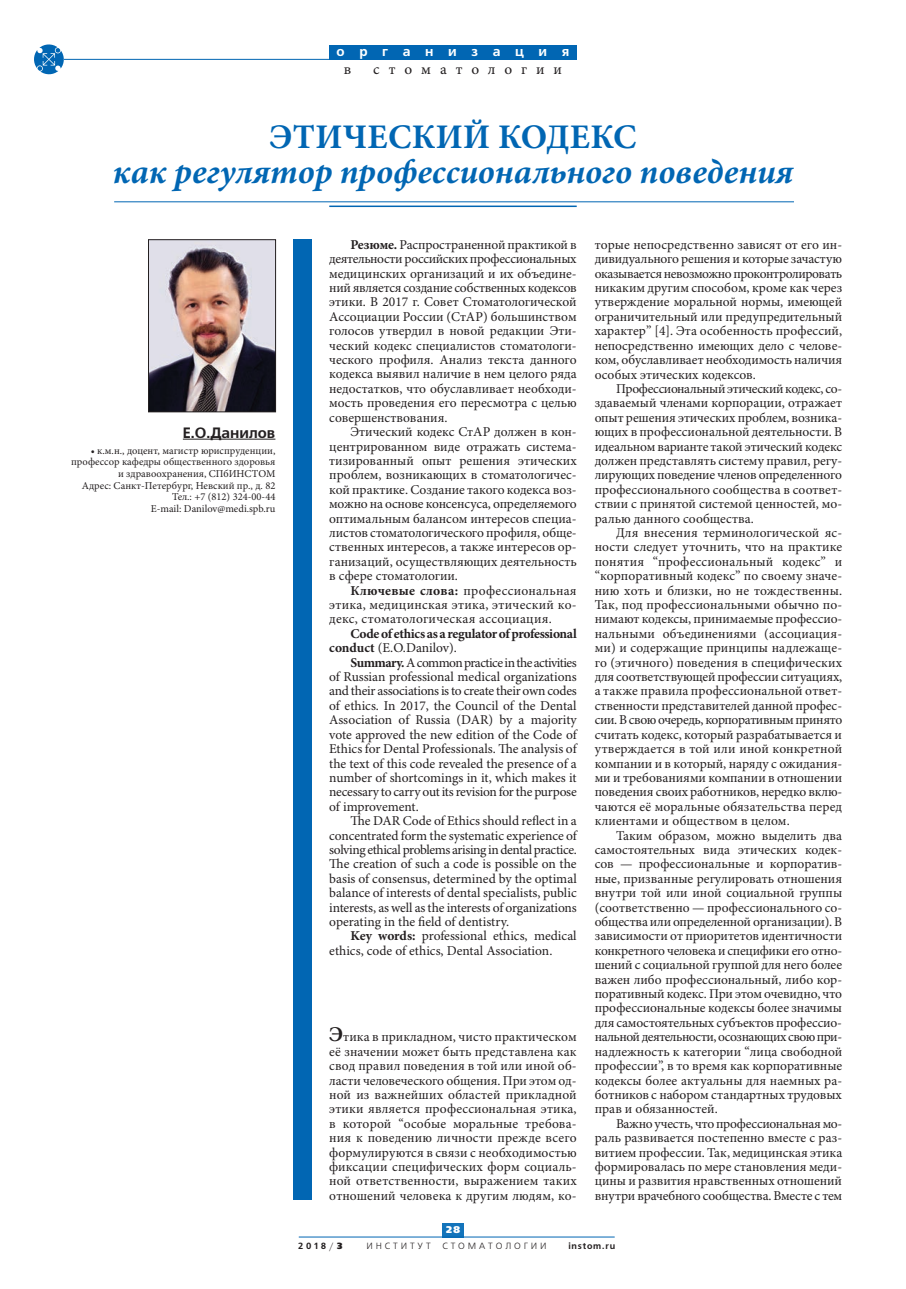
<style>
.page{position:relative;width:906px;height:1289px;background:#fff}
.page>*{position:absolute;margin:0;border:0;box-sizing:border-box;transform-origin:0 0}
.t1{font:italic 700 34.5px "Minion Pro";color:#0166b3}
.t2{font:700 34.5px "Minion Pro";color:#0166b3}
.t3{font:15px "Minion Pro Capt";letter-spacing:.595em;color:#231f20}
.t4{font:700 15px "Free Set C";color:#231f20}
.t5{font:13.5px/14.4px "Minion Pro";color:#231f20;text-align:justify}
.t6{font:700 13.5px/14.4px "Minion Pro";letter-spacing:-.025em;color:#231f20}
.t7{font:700 13.5px "Free Set C";letter-spacing:1.085em;color:#fff}
.t8{font:10.5px/11.7px "Minion Pro";color:#231f20;text-align:right}
.t9{font:9.75px "Free Set Black C";color:#fff}
.t10{font:9px "Free Set C";letter-spacing:.32em;color:#231f20}
.t11{font:700 9px "Free Set C";letter-spacing:.085em;color:#231f20}
.s1{font-weight:700}
.s2{font-weight:400}
.s3{font-weight:700;font-size:21px}
.s4{font-family:"Free Set Black C";font-weight:400}
</style>
<div class="page">
<hr style="left:64px;top:59px;width:267px;height:1px;background:#0166b3">
<div style="left:329px;top:45px;width:248px;height:15px;background:#0166b3"></div>
<div style="left:442px;top:1222px;width:21px;height:15px;background:#1374bb"></div>
<hr style="left:299px;top:1236px;width:315px;height:1px;background:#0166b3">
<svg style="left:34px;top:44px;width:31px;height:31px"></svg>
<hr style="left:329px;top:205px;width:248px;height:2px;background:#0166b3">
<hr style="left:114px;top:201px;width:680px;height:1px;background:#0166b3">
<div style="left:293px;top:239px;width:18px;height:960px;background:#0166b3"></div>
<hr style="left:183px;top:439px;width:92px;height:1px;background:#231f20">
<img style="left:150px;top:241px;width:124px;height:169px">
<div style="left:148px;top:239px;width:128px;height:173px;border:1px solid #231f20"></div>
<p class="t7" style="left:336px;top:44px;width:234px">организация</p>
<p class="t3" style="left:344px;top:60px;width:9px">в</p>
<p class="t3" style="left:373px;top:60px;width:190px">стоматологии</p>
<h1 class="t2" style="left:269px;top:117px;width:49px">Этически</h1>
<h1 class="t2" style="left:463px;top:117px;width:59px">й кодекс</h1>
<h1 class="t1" style="left:113px;top:151px;width:682px">как регулятор профессионального поведения</h1>
<p class="t4" style="left:183px;top:424px;width:94px">Е.О.Данилов</p>
<p class="t8" style="left:91px;top:445px;width:186px">• к.м.н., доцент, магистр юриспруденции,</p>
<p class="t8" style="left:71px;top:456px;width:206px">профессор кафедры общественного здоровья</p>
<p class="t8" style="left:118px;top:468px;width:119px">и здравоохранения, СПбИНСТ</p>
<p class="t8" style="left:82px;top:468px;width:195px">ОМ<br>Адрес: Санкт-Петербург, Невский пр., д. 82<br>Тел.: +7 (812) 324-00-44<br>E-mail: Danilov@medi.spb.ru</p>
<p class="t5" style="left:329px;top:238px;width:249px;text-indent:21px"><span class="s1">Резюме.</span> Распространенной практикой в деятельности российских профессиональных медицинских организаций и их объедине&shy;ний является создание собственных кодексов этики. В 2017 г. Совет Стоматологической Ассоциации России (СтАР) большинством голосов утвердил в новой редакции Эти&shy;ческий кодекс специалистов стоматологи&shy;ческого профиля. Анализ текста данного кодекса выявил наличие в нем целого ряда недостатков, что обуславливает необходи&shy;мость проведения его пересмотра с целью совершенствования.</p>
<p class="t5" style="left:329px;top:425px;width:249px;text-indent:21px">Этический кодекс СтАР должен в кон&shy;центрированном виде отражать система&shy;тизированный опыт решения этических проблем, возникающих в стоматологичес&shy;кой практике. Создание такого кодекса воз&shy;можно на основе консенсуса, определяемого оптимальным балансом интересов специа&shy;листов стоматологического профиля, обще&shy;ственных интересов, а также интересов ор&shy;ганизаций, осуществляющих деятельность в сфере стоматологии.</p>
<p class="t5" style="left:329px;top:583px;width:249px;text-indent:21px"><span class="s1">Ключевые слова:</span> профессиональная этика, медицинская этика, этический ко&shy;декс, стоматологическая ассоциация.</p>
<p class="t6" style="left:329px;top:627px;width:249px;text-indent:21px">Code of ethics as a regulator of professional conduct <span class="s2">(E.O.Danilov).</span></p>
<p class="t5" style="left:329px;top:655px;width:249px;text-indent:21px"><span class="s1">Summary.</span> A common practice in the activities of Russian professional medical organizations and their associations is to create their own codes of ethics. In 2017, the Council of the Dental Association of Russia (DAR) by a majority vote approved the new edition of the Code of Ethics for Dental Professionals. The analysis of the text of this code revealed the presence of a number of shortcomings in it, which makes it necessary to carry out its revision for the purpose of improvement.</p>
<p class="t5" style="left:329px;top:814px;width:249px;text-indent:21px">The DAR Code of Ethics should reflect in a concentrated form the systematic experience of solving ethical problems arising in dental practice.<br>The creation of such a code is possible on the basis of consensus, determined by the optimal balance of interests of dental specialists, public interests, as well as the interests of organizations operating in the field of dentistry.</p>
<p class="t5" style="left:329px;top:929px;width:249px;text-indent:21px"><span class="s1">Key words:</span> professional ethics, medical ethics, code of ethics, Dental Association.</p>
<p class="t5" style="left:329px;top:1030px;width:249px"><span class="s3">Э</span>тика в прикладном, чисто практическом её значении может быть представлена как свод правил поведения в той или иной об&shy;ласти человеческого общения. При этом од&shy;ной из важнейших областей прикладной этики является профессиональная этика, в которой “особые моральные требова&shy;ния к поведению личности прежде всего формулируются в связи с необходимостью фиксации специфических форм социаль&shy;ной ответственности, выражением таких отношений человека к другим людям, ко-</p>
<p class="t9" style="left:445px;top:1223px;width:16px">28</p>
<p class="t5" style="left:595px;top:238px;width:249px">торые непосредственно зависят от его ин&shy;дивидуального решения и которые зачастую оказывается невозможно проконтролировать никаким другим способом, кроме как через утверждение моральной нормы, имеющей ограничительный или предупредительный характер” [4]. Эта особенность профессий, непосредственно имеющих дело с челове&shy;ком, обуславливает необходимость наличия особых этических кодексов.</p>
<p class="t5" style="left:595px;top:382px;width:249px;text-indent:21px">Профессиональный этический кодекс, со&shy;здаваемый членами корпорации, отражает опыт решения этических проблем, возника&shy;ющих в профессиональной деятельности. В идеальном варианте такой этический кодекс должен представлять систему правил, регу&shy;лирующих поведение членов определенного профессионального сообщества в соответ&shy;ствии с принятой системой ценностей, мо&shy;ралью данного сообщества.</p>
<p class="t5" style="left:595px;top:526px;width:249px;text-indent:21px">Для внесения терминологической яс&shy;ности следует уточнить, что на практике понятия “профессиональный кодекс” и “корпоративный кодекс” по своему значе&shy;нию хоть и близки, но не тождественны.<br>Так, под профессиональными обычно по&shy;нимают кодексы, принимаемые профессио&shy;нальными объединениями (ассоциация&shy;ми) и содержащие принципы надлежаще&shy;го (этичного) поведения в специфических для соответствующей профессии ситуациях, а также правила профессиональной ответ&shy;ственности представителей данной профес&shy;сии. В свою очередь, корпоративным принято считать кодекс, который разрабатывается и утверждается в той или иной конкретной компании и в который, наряду с ожидания&shy;ми и требованиями компании в отношении поведения своих работников, нередко вклю&shy;чаются её моральные обязательства перед клиентами и обществом в целом.</p>
<p class="t5" style="left:595px;top:828px;width:249px;text-indent:21px">Таким образом, можно выделить два самостоятельных вида этических кодек&shy;сов — профессиональные и корпоратив&shy;ные, призванные регулировать отношения внутри той или иной социальной группы (соответственно — профессионального со&shy;общества или определенной организации). В зависимости от приоритетов идентичности конкретного человека и специфики его отно&shy;шений с социальной группой для него более важен либо профессиональный, либо кор&shy;поративный кодекс. При этом очевидно, что профессиональные кодексы более значимы для самостоятельных субъектов профессио&shy;нальной деятельности, осознающих свою при&shy;надлежность к категории “лица свободной профессии”, в то время как корпоративные кодексы более актуальны для наемных ра&shy;ботников с набором стандартных трудовых прав и обязанностей.</p>
<p class="t5" style="left:595px;top:1116px;width:249px;text-indent:21px">Важно учесть, что профессиональная мо&shy;раль развивается постепенно вместе с раз&shy;витием профессии. Так, медицинская этика формировалась по мере становления меди&shy;цины и развития нравственных отношений внутри врачебного сообщества. Вместе с тем</p>
<p class="t11" style="left:298px;top:1241px;width:45px">2018<span class="s2">/</span><span class="s4">3</span></p>
<p class="t10" style="left:366px;top:1241px;width:66px">ИНСТИТУТ</p>
<p class="t10" style="left:442px;top:1241px;width:106px">СТОМАТОЛОГИИ</p>
<p class="t11" style="left:568px;top:1241px;width:48px">instom.ru</p>
</div>
